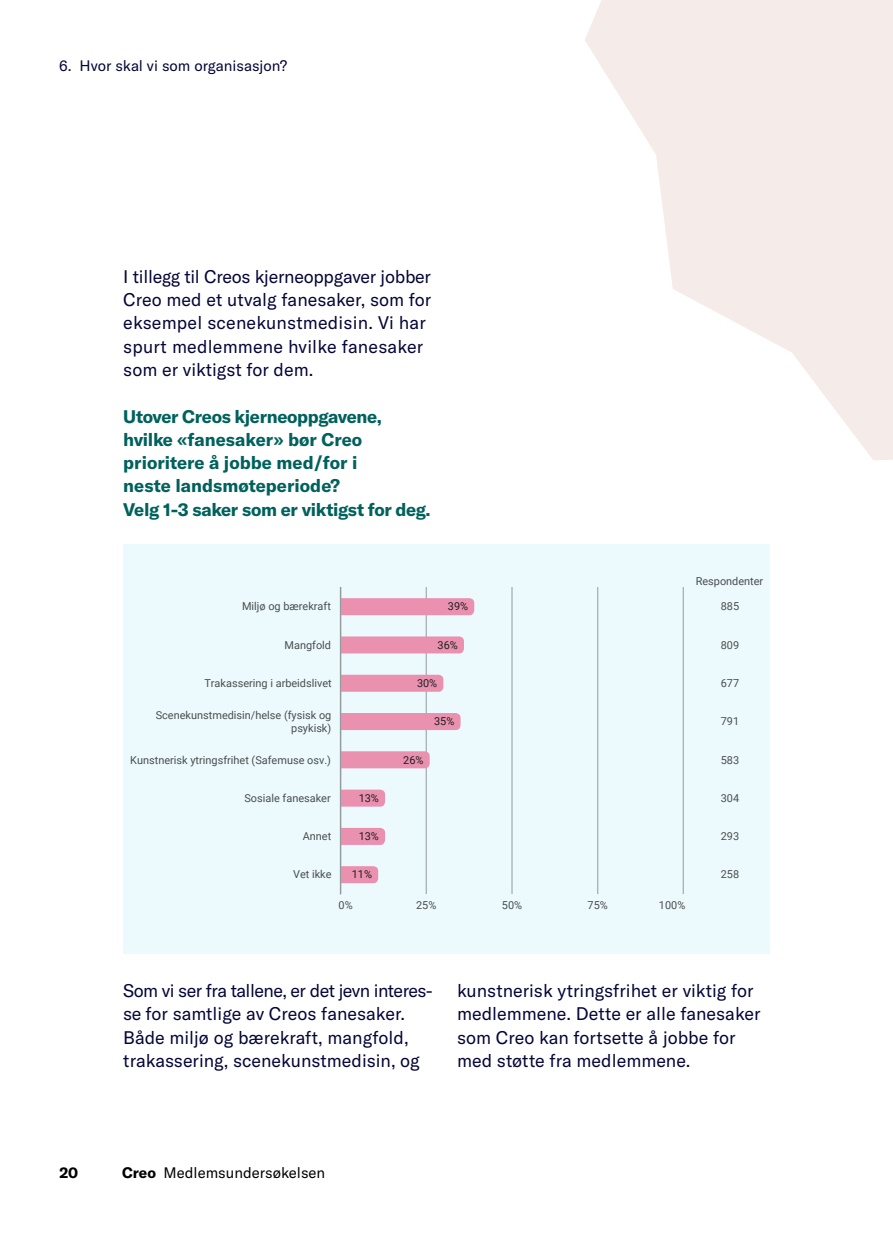
<style>
.page{position:relative;width:893px;height:1234px;background:#fff}
.page>*{position:absolute;margin:0;border:0;box-sizing:border-box;transform-origin:0 0}
.t1{font:18px/23.2px "GT America";color:#050538}
.t2{font:700 18px/23.2px "GT America";letter-spacing:-.01em;color:#00615c}
.t3{font:15px "GT America";letter-spacing:-.005em;color:#050538}
.t4{font:15px "GT America";color:#000}
.t5{font:700 15px "GT America";color:#000}
.t6{font:10.95px/12.8px "Roboto";color:#505050;text-align:right}
.t7{font:10.95px "Roboto";color:#212121}
.s1{font-weight:700}
</style>
<div class="page">
<div style="left:123px;top:544px;width:647px;height:410px;background:#edfafd"></div>
<hr style="left:426px;top:587px;width:1px;height:306px;background:#9e9e9e">
<hr style="left:512px;top:587px;width:1px;height:306px;background:#9e9e9e">
<hr style="left:597px;top:587px;width:1px;height:306px;background:#9e9e9e">
<hr style="left:683px;top:587px;width:1px;height:306px;background:#9e9e9e">
<div style="left:341px;top:598px;width:133px;height:17px;background:#ea91b0"></div>
<div style="left:341px;top:636px;width:123px;height:17px;background:#ea91b0"></div>
<div style="left:341px;top:674px;width:102px;height:17px;background:#ea91b0"></div>
<div style="left:341px;top:713px;width:120px;height:17px;background:#ea91b0"></div>
<svg style="left:341px;top:751px;width:89px;height:17px;background:#e993b2"></svg>
<svg style="left:341px;top:789px;width:44px;height:17px"></svg>
<svg style="left:341px;top:827px;width:44px;height:17px"></svg>
<svg style="left:341px;top:866px;width:37px;height:17px"></svg>
<hr style="left:340px;top:587px;width:1px;height:306px;background:#9e9e9e">
<svg style="left:585px;top:0;width:308px;height:460px;fill:#f5ebe8"></svg>
<p class="t3" style="left:59px;top:57px;width:230px">6. Hvor skal vi som organisasjon?</p>
<p class="t1" style="left:123px;top:265px;width:309px">I tillegg til Creos kjerneoppgaver jobber Creo med et utvalg fanesaker, som for eksempel scenekunstmedisin. Vi har spurt medlemmene hvilke fanesaker som er viktigst for dem.</p>
<p class="t2" style="left:123px;top:404px;width:309px">Utover Creos kjerneoppgavene, hvilke «fanesaker» bør Creo prioritere å jobbe med/for i<br>neste landsmøteperiode?<br>Velg 1-3 saker som er viktigst for deg.</p>
<p class="t6" style="left:242px;top:599px;width:90px">Miljø og bærekraft</p>
<p class="t6" style="left:285px;top:638px;width:48px">Mangfold</p>
<p class="t6" style="left:204px;top:676px;width:129px">Trakassering i arbeidslivet</p>
<p class="t6" style="left:156px;top:708px;width:177px">Scenekunstmedisin/helse (fysisk og psykisk)</p>
<p class="t6" style="left:130px;top:752px;width:202px">Kunstnerisk ytringsfrihet (Safemuse osv.)</p>
<p class="t6" style="left:244px;top:791px;width:88px">Sosiale fanesaker</p>
<p class="t6" style="left:303px;top:829px;width:30px">Annet</p>
<p class="t6" style="left:293px;top:867px;width:40px">Vet ikke</p>
<p class="t7" style="left:359px;top:790px;width:22px">13%</p>
<p class="t7" style="left:359px;top:828px;width:22px">13%</p>
<p class="t7" style="left:352px;top:866px;width:22px">11%</p>
<p class="t7" style="left:448px;top:598px;width:22px">39%</p>
<p class="t7" style="left:438px;top:637px;width:22px">36%</p>
<p class="t7" style="left:417px;top:675px;width:22px">30%</p>
<p class="t7" style="left:434px;top:713px;width:22px">35%</p>
<p class="t7" style="left:403px;top:751px;width:22px">26%</p>
<p class="t6" style="left:339px;top:898px;width:16px">0%</p>
<p class="t6" style="left:416px;top:898px;width:22px">25%</p>
<p class="t6" style="left:502px;top:898px;width:22px">50%</p>
<p class="t6" style="left:588px;top:898px;width:22px">75%</p>
<p class="t6" style="left:659px;top:898px;width:28px">100%</p>
<p class="t6" style="left:696px;top:574px;width:69px">Respondenter</p>
<p class="t6" style="left:721px;top:599px;width:20px">885</p>
<p class="t6" style="left:721px;top:638px;width:20px">809</p>
<p class="t6" style="left:721px;top:676px;width:20px">677</p>
<p class="t6" style="left:721px;top:714px;width:20px">791</p>
<p class="t6" style="left:721px;top:752px;width:20px">583</p>
<p class="t6" style="left:721px;top:791px;width:20px">304</p>
<p class="t6" style="left:721px;top:829px;width:20px">293</p>
<p class="t6" style="left:721px;top:867px;width:20px">258</p>
<p class="t1" style="left:123px;top:978px;width:311px">Som vi ser fra tallene, er det jevn interes&shy;se for samtlige av Creos fanesaker.<br>Både miljø og bærekraft, mangfold, trakassering, scenekunstmedisin, og</p>
<p class="t1" style="left:457px;top:978px;width:305px">kunstnerisk ytringsfrihet er viktig for medlemmene. Dette er alle fanesaker som Creo kan fortsette å jobbe for med støtte fra medlemmene.</p>
<p class="t5" style="left:60px;top:1162px;width:20px">20</p>
<p class="t4" style="left:122px;top:1163px;width:205px"><span class="s1">Creo</span> Medlemsundersøkelsen</p>
</div>
